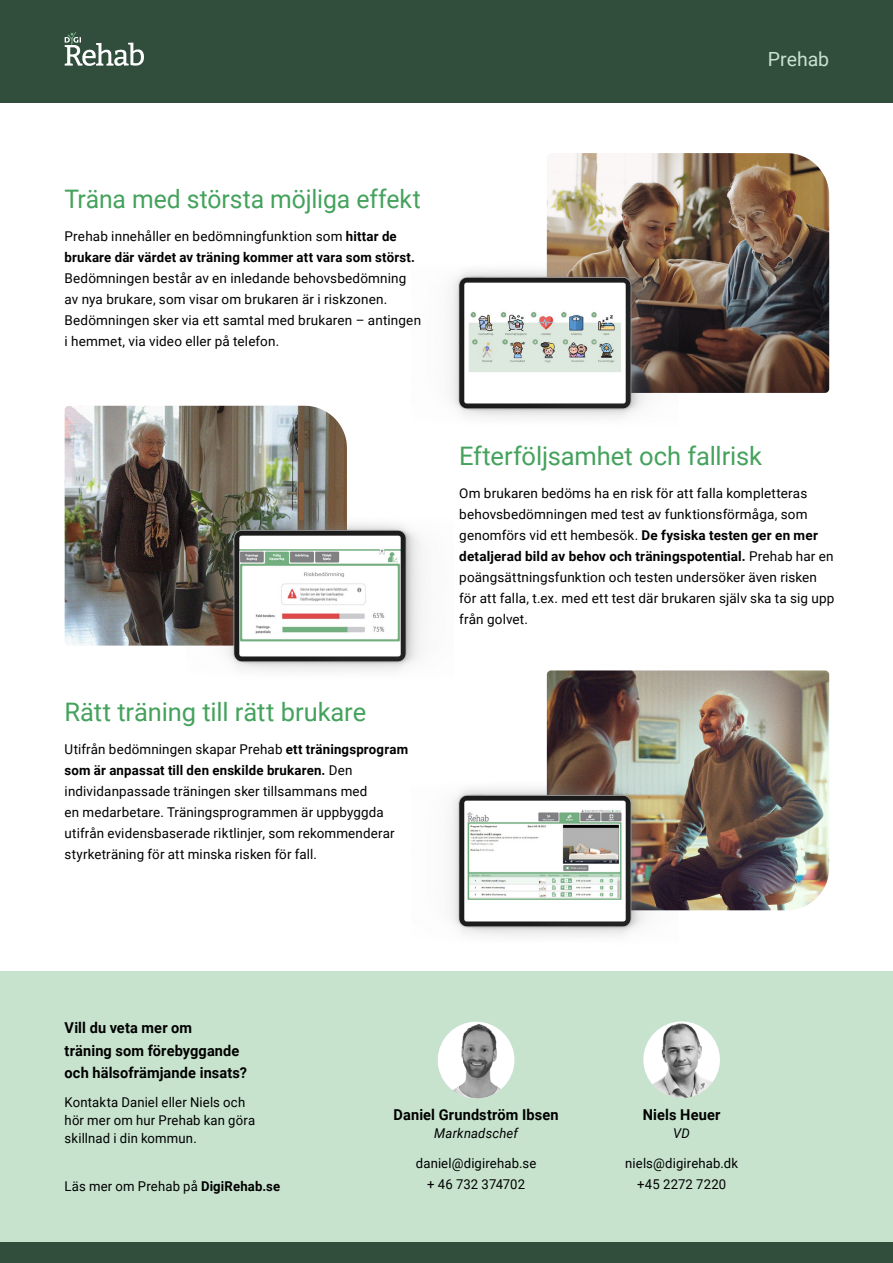
<style>
.page{position:relative;width:893px;height:1263px;background:#fff}
.page>*{position:absolute;margin:0;border:0;box-sizing:border-box;transform-origin:0 0}
.t1{font:25.5px "Roboto";letter-spacing:-.005em;color:#44a25c}
.t2{font:19.5px "Roboto";letter-spacing:-.005em;color:#c7e3ce}
.t3{font:700 15px/22.5px "Roboto";letter-spacing:.01em;color:#000}
.t4{font:13.5px/21px "Roboto";letter-spacing:.01em;color:#000}
.t5{font:italic 13.5px "Roboto";letter-spacing:.01em;color:#000}
.s1{font-weight:700}
</style>
<div class="page">
<div style="left:0;top:0;width:893px;height:102px;background:#314d3c"></div>
<svg style="left:65px;top:32px;width:79px;height:34px"></svg>
<div style="left:0;top:971px;width:893px;height:292px;background:#c7e3ce"></div>
<div style="left:0;top:1242px;width:893px;height:21px;background:#314d3c"></div>
<img style="left:547px;top:153px;width:282px;height:240px">
<img style="left:547px;top:670px;width:282px;height:240px">
<img style="left:65px;top:406px;width:282px;height:240px">
<img style="left:450px;top:769px;width:228px;height:167px">
<img style="left:450px;top:251px;width:228px;height:167px">
<img style="left:187px;top:504px;width:236px;height:167px">
<img style="left:643px;top:1021px;width:77px;height:77px;border-radius:38px">
<img style="left:438px;top:1022px;width:76px;height:76px;border-radius:38px">
<p class="t2" style="left:768px;top:45px;width:63px">Prehab</p>
<p class="t1" style="left:65px;top:181px;width:358px">Träna med största möjliga effekt</p>
<p class="t4" style="left:65px;top:225px;width:358px">Prehab innehåller en bedömningfunktion som <span class="s1">hittar de brukare där värdet av träning kommer att vara som störst.<br></span>Bedömningen består av en inledande behovsbedömning av nya brukare, som visar om brukaren är i riskzonen.<br>Bedömningen sker via ett samtal med brukaren – antingen i hemmet, via video eller på telefon.</p>
<p class="t1" style="left:65px;top:694px;width:303px">Rätt träning till rätt brukare</p>
<p class="t4" style="left:65px;top:738px;width:345px">Utifrån bedömningen skapar Prehab <span class="s1">ett träningsprogram som är anpassat till den enskilde brukaren.</span> Den individanpassade träningen sker tillsammans med<br>en medarbetare. Träningsprogrammen är uppbyggda utifrån evidensbaserade riktlinjer, som rekommenderar styrketräning för att minska risken för fall.</p>
<p class="t1" style="left:459px;top:438px;width:304px">Efterföljsamhet och fallrisk</p>
<p class="t4" style="left:459px;top:482px;width:377px">Om brukaren bedöms ha en risk för att falla kompletteras behovsbedömningen med test av funktionsförmåga, som genomförs vid ett hembesök. <span class="s1">De fysiska testen ger en mer detaljerad bild av behov och träningspotential.</span> Prehab har en poängsättningsfunktion och testen undersöker även risken för att falla, t.ex. med ett test där brukaren själv ska ta sig upp från golvet.</p>
<p class="t3" style="left:65px;top:1016px;width:184px">Vill du veta mer om<br>träning som förebyggande och hälsofrämjande insats?</p>
<p class="t4" style="left:65px;top:1092px;width:192px;line-height:18px">Kontakta Daniel eller Niels och hör mer om hur Prehab kan göra skillnad i din kommun.</p>
<p class="t4" style="left:65px;top:1175px;width:217px">Läs mer om Prehab på <span class="s1">DigiRehab.se</span></p>
<p class="t3" style="left:394px;top:1103px;width:166px">Daniel Grundström Ibsen</p>
<p class="t5" style="left:434px;top:1124px;width:85px">Marknadschef</p>
<p class="t4" style="left:416px;top:1152px;width:122px">daniel@digirehab.se</p>
<p class="t4" style="left:427px;top:1173px;width:100px">+ 46 732 374702</p>
<p class="t3" style="left:643px;top:1103px;width:79px">Niels Heuer</p>
<p class="t5" style="left:673px;top:1124px;width:18px">VD</p>
<p class="t4" style="left:625px;top:1152px;width:114px">niels@digirehab.dk</p>
<p class="t4" style="left:637px;top:1173px;width:91px">+45 2272 7220</p>
</div>
